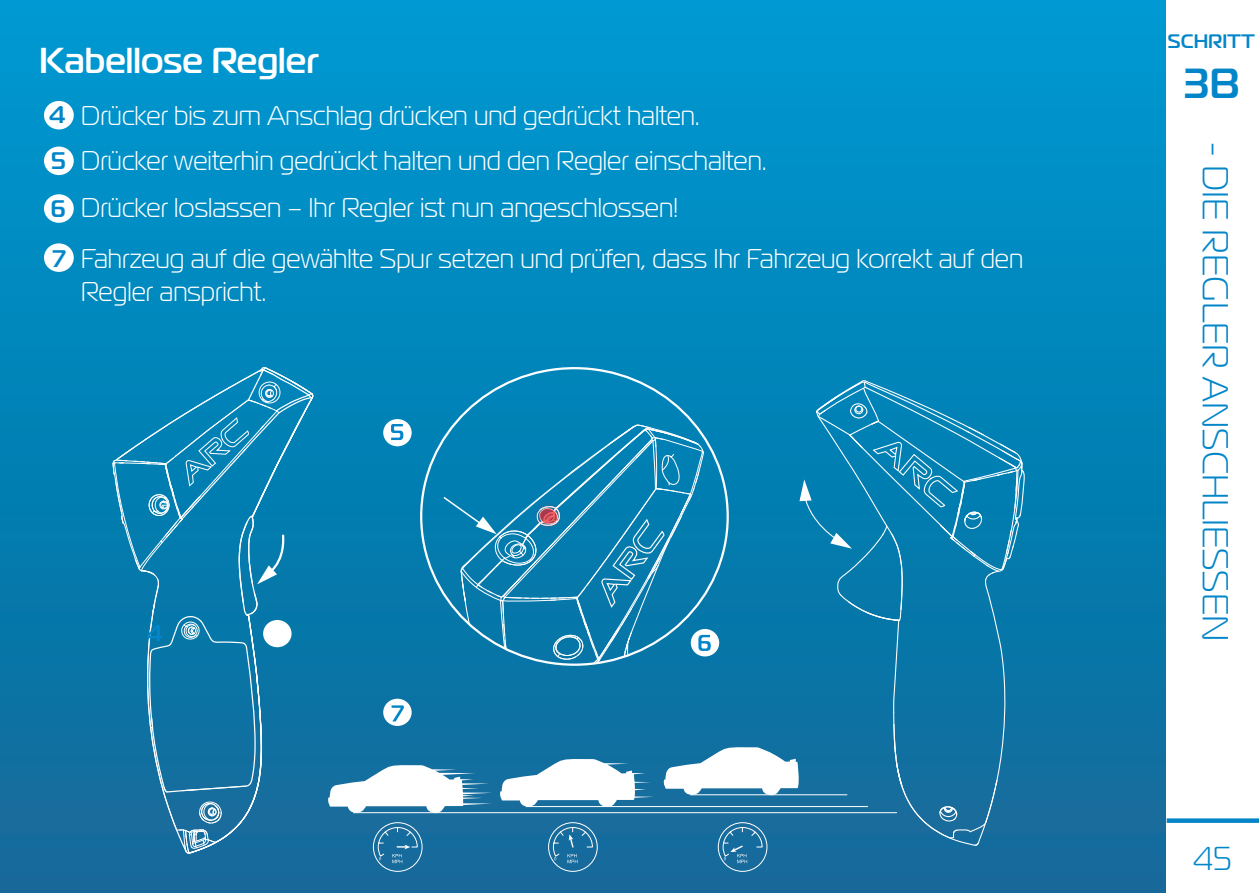
<style>
.page{position:relative;width:1259px;height:893px;background:#fff}
.page>*{position:absolute;margin:0;border:0;box-sizing:border-box;transform-origin:0 0}
.t1{font:500 42px "Magistral";color:#0386c9}
.t2{font:300 36px "Magistral";color:#0386c9}
.t3{font:500 36px "Magistral";color:#fff}
.t4{font:300 33px "Magistral";color:#0386c9}
.t5{font:300 27px "Magistral";color:#fff}
.t6{font:500 24px "Magistral";color:#0386c9}
.t7{font:500 19.5px "Magistral";color:#0386c9}
</style>
<div class="page">
<div style="left:0;top:0;width:1259px;height:893px;background:linear-gradient(to bottom,#009ad2,#116897)"></div>
<div style="left:1166px;top:1px;width:93px;height:892px;background:#fff"></div>
<div style="left:1166px;top:818px;width:93px;height:5px;background:#0386c9"></div>
<div style="left:44px;top:101px;width:30px;height:28px;background:#fff;border-radius:50%"></div>
<div style="left:44px;top:147px;width:30px;height:28px;background:#fff;border-radius:50%"></div>
<div style="left:44px;top:194px;width:30px;height:29px;background:#fff;border-radius:50%"></div>
<div style="left:44px;top:243px;width:30px;height:29px;background:#fff;border-radius:50%"></div>
<svg style="left:112px;top:367px;width:204px;height:489px;background:#167fae"></svg>
<svg style="left:327px;top:380px;width:698px;height:492px;background:#1d82b0"></svg>
<p class="t3" style="left:39px;top:39px;width:281px">Kabellose Regler</p>
<p class="t6" style="left:49px;top:100px;width:18px">4</p>
<p class="t6" style="left:51px;top:146px;width:16px">5</p>
<p class="t6" style="left:51px;top:194px;width:17px">6</p>
<p class="t6" style="left:53px;top:244px;width:14px">7</p>
<p class="t5" style="left:81px;top:99px;width:620px">Drücker bis zum Anschlag drücken und gedrückt halten.</p>
<p class="t5" style="left:81px;top:144px;width:687px">Drücker weiterhin gedrückt halten und den Regler einschalten.</p>
<p class="t5" style="left:81px;top:192px;width:599px">Drücker loslassen – Ihr Regler ist nun angeschlossen!</p>
<p class="t5" style="left:81px;top:243px;width:944px">Fahrzeug auf die gewählte Spur setzen und prüfen, dass Ihr Fahrzeug korrekt auf den</p>
<p class="t5" style="left:81px;top:275px;width:187px">Regler anspricht.</p>
<p class="t7" style="left:1168px;top:29px;width:88px">SCHRITT</p>
<p class="t1" style="left:1183px;top:57px;width:58px">3B</p>
<p class="t2" style="left:1237px;top:142px;width:501px;rotate:90deg">- DIE REGLER ANSCHLIESSEN</p>
<p class="t4" style="left:1193px;top:838px;width:40px">45</p>
</div>
